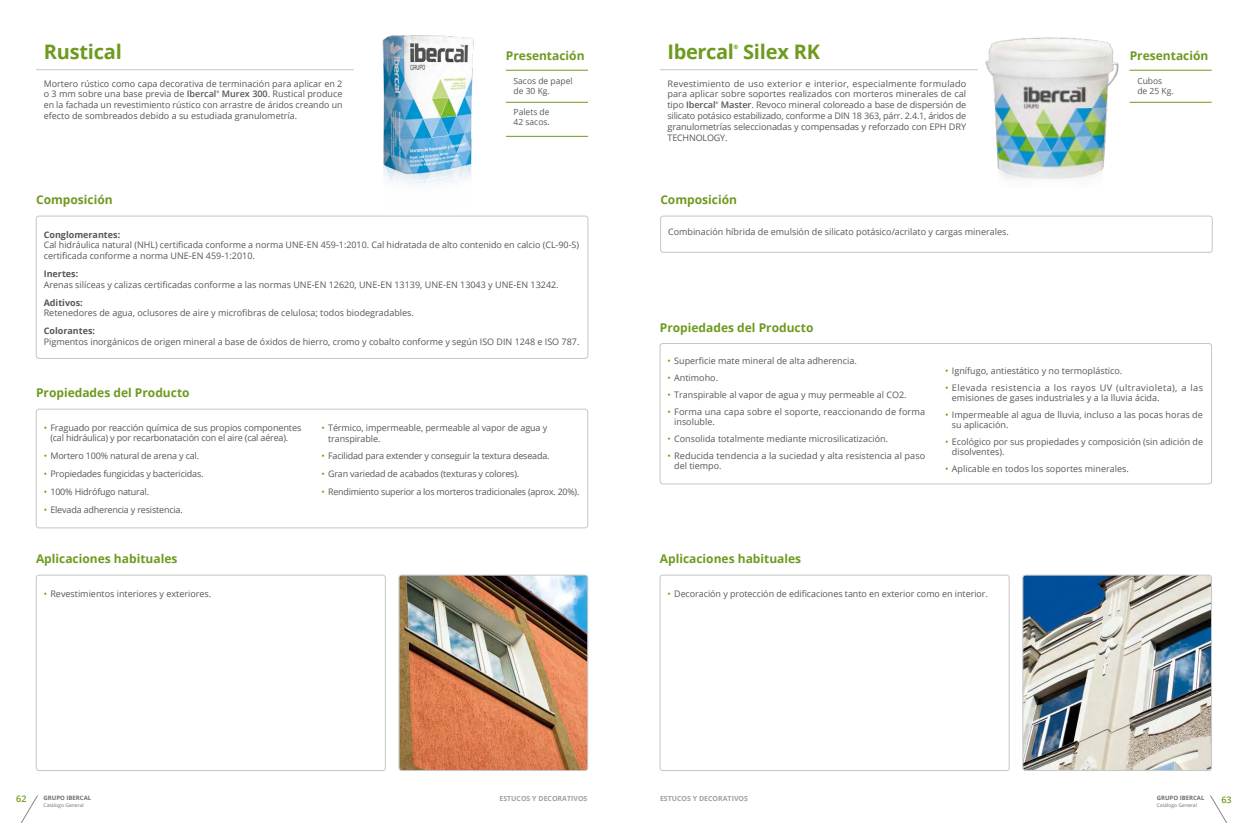
<style>
.page{position:relative;width:1248px;height:823px;background:#fff}
.page>*{position:absolute;margin:0;border:0;box-sizing:border-box;transform-origin:0 0}
.t1{font:700 20px "Open Sans";letter-spacing:-.01em;color:#6e9a1f}
.t2{font:700 12px "Open Sans";color:#6e9a1f}
.t3{font:9px/10.8px "Open Sans";color:#575756}
.t4{font:9px "Open Sans";letter-spacing:-.02em;color:#575756}
.t5{font:9px/10px "Open Sans";letter-spacing:.04em;color:#575756}
.t6{font:700 9px "Open Sans";color:#575756}
.t7{font:600 9px "Open Sans";color:#6e9a1f}
.t8{font:8.5px/10.2px "Open Sans";color:#575756}
.t9{font:700 7px "Open Sans";color:#a1a1a1}
.t10{font:700 6px "Open Sans";color:#706f6f}
.t11{font:700 6px "Open Sans";color:#6e9a1f}
.t12{font:5px "Open Sans";color:#706f6f}
.t13{font:600 3.5px "Open Sans";color:#575756}
.s1{font-weight:600}
.s2{color:#6e9a1f}
</style>
<div class="page">
<div style="left:36px;top:574px;width:349px;height:196px;border:1px solid #c6c6c6;border-radius:3px"></div>
<div style="left:659px;top:574px;width:350px;height:196px;border:1px solid #c6c6c6;border-radius:3px"></div>
<div style="left:36px;top:408px;width:552px;height:120px;border:1px solid #c6c6c6;border-radius:3px"></div>
<img style="left:399px;top:576px;width:187px;height:194px">
<div style="left:399px;top:574px;width:189px;height:196px;border:1px solid #c6c6c6;border-radius:3px"></div>
<img style="left:1024px;top:576px;width:187px;height:194px">
<div style="left:1022px;top:574px;width:189px;height:196px;border:1px solid #c6c6c6;border-radius:3px"></div>
<hr style="left:505px;top:70px;width:83px;height:1px;background:#6e9a1f">
<hr style="left:1129px;top:70px;width:82px;height:1px;background:#6e9a1f">
<hr style="left:659px;top:69px;width:318px;height:1px;background:#c6c6c6">
<hr style="left:505px;top:102px;width:83px;height:1px;background:#6e9a1f">
<hr style="left:1129px;top:102px;width:82px;height:1px;background:#6e9a1f">
<hr style="left:36px;top:69px;width:318px;height:1px;background:#c6c6c6">
<hr style="left:506px;top:136px;width:82px;height:1px;background:#6e9a1f">
<div style="left:36px;top:216px;width:552px;height:142px;border:1px solid #c6c6c6;border-radius:3px"></div>
<div style="left:659px;top:343px;width:552px;height:141px;border:1px solid #c6c6c6;border-radius:3px"></div>
<div style="left:660px;top:216px;width:552px;height:36px;border:1px solid #c6c6c6;border-radius:3px"></div>
<img style="left:382px;top:35px;width:92px;height:151px">
<img style="left:985px;top:37px;width:134px;height:142px">
<svg style="left:21px;top:795px;width:17px;height:27px"></svg>
<svg style="left:1210px;top:795px;width:17px;height:27px"></svg>
<h1 class="t1" style="left:44px;top:38px;width:80px">Rustical</h1>
<p class="t3" style="left:44px;top:78px;width:300px">Mortero rústico como capa decorativa de terminación para aplicar en 2 o 3 mm sobre una base previa de <span class="s1">Ibercal</span></p>
<p class="t3" style="left:44px;top:88px;width:300px;text-align:justify;text-indent:178px"><span class="s1">Murex 300</span>. Rustical produce en la fachada un revestimiento rústico con arrastre de áridos creando un efecto de sombreados debido a su estudiada granulometría.</p>
<p class="t13" style="left:216px;top:90px;width:4px">®</p>
<h2 class="t2" style="left:506px;top:47px;width:80px">Presentación</h2>
<h1 class="t1" style="left:743px;top:38px;width:78px">Silex RK</h1>
<h2 class="t2" style="left:1129px;top:47px;width:80px">Presentación</h2>
<p class="t3" style="left:667px;top:78px;width:300px;text-align:justify">Revestimiento de uso exterior e interior, especialmente formulado para aplicar sobre soportes realizados con morteros minerales de cal tipo <span class="s1">Ibercal</span></p>
<h1 class="t1" style="left:667px;top:38px;width:68px">Ibercal</h1>
<p class="t11" style="left:733px;top:43px;width:6px">®</p>
<p class="t8" style="left:513px;top:76px;width:61px">Sacos de papel de 30 Kg.</p>
<p class="t8" style="left:513px;top:106px;width:38px">Palets de<br>42 sacos.</p>
<p class="t8" style="left:1137px;top:76px;width:38px">Cubos de 25 Kg.</p>
<p class="t3" style="left:667px;top:99px;width:300px;text-align:justify;text-indent:53px"><span class="s1">Master</span>. Revoco mineral coloreado a base de dispersión de silicato potásico estabilizado, conforme a DIN 18 363, párr. 2.4.1, áridos de granulometrías seleccionadas y compensadas y reforzado con EPH DRY TECHNOLOGY.</p>
<p class="t13" style="left:715px;top:101px;width:4px">®</p>
<h2 class="t2" style="left:36px;top:191px;width:78px">Composición</h2>
<p class="t6" style="left:44px;top:228px;width:78px">Conglomerantes:</p>
<p class="t3" style="left:44px;top:239px;width:537px">Cal hidráulica natural (NHL) certificada conforme a norma UNE-EN 459-1:2010. Cal hidratada de alto contenido en calcio (CL-90-S) certificada conforme a norma UNE-EN 459-1:2010.</p>
<p class="t6" style="left:44px;top:267px;width:36px">Inertes:</p>
<p class="t3" style="left:44px;top:279px;width:516px">Arenas silíceas y calizas certificadas conforme a las normas UNE-EN 12620, UNE-EN 13139, UNE-EN 13043 y UNE-EN 13242.</p>
<p class="t6" style="left:44px;top:296px;width:41px">Aditivos:</p>
<p class="t3" style="left:44px;top:307px;width:371px">Retenedores de agua, oclusores de aire y microfibras de celulosa; todos biodegradables.</p>
<p class="t6" style="left:44px;top:324px;width:53px">Colorantes:</p>
<p class="t3" style="left:44px;top:336px;width:537px">Pigmentos inorgánicos de origen mineral a base de óxidos de hierro, cromo y cobalto conforme y según ISO DIN 1248 e ISO 787.</p>
<h2 class="t2" style="left:36px;top:384px;width:155px">Propiedades del Producto</h2>
<p class="t3" style="left:50px;top:421px;width:252px;text-indent:-7px"><span class="s2">•</span> Fraguado por reacción química de sus propios componentes (cal hidráulica) y por recarbonatación con el aire (cal aérea).</p>
<p class="t4" style="left:44px;top:449px;width:157px"><span class="s2">•</span> Mortero 100% natural de arena y cal.</p>
<p class="t4" style="left:44px;top:467px;width:161px"><span class="s2">•</span> Propiedades fungicidas y bactericidas.</p>
<p class="t4" style="left:44px;top:485px;width:107px"><span class="s2">•</span> 100% Hidrófugo natural.</p>
<p class="t4" style="left:44px;top:503px;width:141px"><span class="s2">•</span> Elevada adherencia y resistencia.</p>
<p class="t3" style="left:328px;top:421px;width:221px;text-indent:-7px"><span class="s2">•</span> Térmico, impermeable, permeable al vapor de agua y transpirable.</p>
<p class="t4" style="left:321px;top:449px;width:230px"><span class="s2">•</span> Facilidad para extender y conseguir la textura deseada.</p>
<p class="t4" style="left:321px;top:467px;width:199px"><span class="s2">•</span> Gran variedad de acabados (texturas y colores).</p>
<p class="t4" style="left:321px;top:485px;width:259px"><span class="s2">•</span> Rendimiento superior a los morteros tradicionales (aprox. 20%).</p>
<h2 class="t2" style="left:660px;top:191px;width:78px">Composición</h2>
<p class="t3" style="left:668px;top:226px;width:342px">Combinación híbrida de emulsión de silicato potásico/acrilato y cargas minerales.</p>
<h2 class="t2" style="left:659px;top:318px;width:155px">Propiedades del Producto</h2>
<p class="t3" style="left:667px;top:355px;width:191px"><span class="s2">•</span> Superficie mate mineral de alta adherencia.</p>
<p class="t3" style="left:667px;top:372px;width:52px"><span class="s2">•</span> Antimoho.</p>
<p class="t3" style="left:667px;top:389px;width:240px"><span class="s2">•</span> Transpirable al vapor de agua y muy permeable al CO2.</p>
<p class="t3" style="left:674px;top:406px;width:252px;line-height:10px;text-indent:-7px"><span class="s2">•</span> Forma una capa sobre el soporte, reaccionando de forma insoluble.</p>
<p class="t3" style="left:667px;top:433px;width:222px"><span class="s2">•</span> Consolida totalmente mediante microsilicatización.</p>
<p class="t3" style="left:674px;top:450px;width:252px;line-height:10px;text-indent:-7px"><span class="s2">•</span> Reducida tendencia a la suciedad y alta resistencia al paso del tiempo.</p>
<p class="t3" style="left:945px;top:365px;width:178px"><span class="s2">•</span> Ignífugo, antiestático y no termoplástico.</p>
<p class="t5" style="left:951px;top:382px;width:253px;text-indent:-7px"><span class="s2">•</span> Elevada resistencia a los rayos UV (ultravioleta), a las emisiones de gases industriales y a la lluvia ácida.</p>
<p class="t3" style="left:951px;top:409px;width:252px;line-height:10px;text-indent:-7px"><span class="s2">•</span> Impermeable al agua de lluvia, incluso a las pocas horas de su aplicación.</p>
<p class="t3" style="left:951px;top:436px;width:252px;line-height:10px;text-indent:-7px"><span class="s2">•</span> Ecológico por sus propiedades y composición (sin adición de disolventes).</p>
<p class="t3" style="left:945px;top:463px;width:185px"><span class="s2">•</span> Aplicable en todos los soportes minerales.</p>
<h2 class="t2" style="left:36px;top:550px;width:143px">Aplicaciones habituales</h2>
<h2 class="t2" style="left:659px;top:550px;width:143px">Aplicaciones habituales</h2>
<p class="t3" style="left:44px;top:587px;width:169px"><span class="s2">•</span> Revestimientos interiores y exteriores.</p>
<p class="t3" style="left:667px;top:587px;width:322px"><span class="s2">•</span> Decoración y protección de edificaciones tanto en exterior como en interior.</p>
<p class="t10" style="left:44px;top:793px;width:49px">GRUPO IBERCAL</p>
<p class="t10" style="left:1156px;top:793px;width:49px">GRUPO IBERCAL</p>
<p class="t12" style="left:44px;top:801px;width:42px">Catálogo General</p>
<p class="t12" style="left:1156px;top:801px;width:42px">Catálogo General</p>
<p class="t9" style="left:660px;top:792px;width:89px">ESTUCOS Y DECORATIVOS</p>
<p class="t9" style="left:499px;top:792px;width:89px">ESTUCOS Y DECORATIVOS</p>
<p class="t7" style="left:16px;top:792px;width:12px">62</p>
<p class="t7" style="left:1221px;top:793px;width:12px">63</p>
</div>
